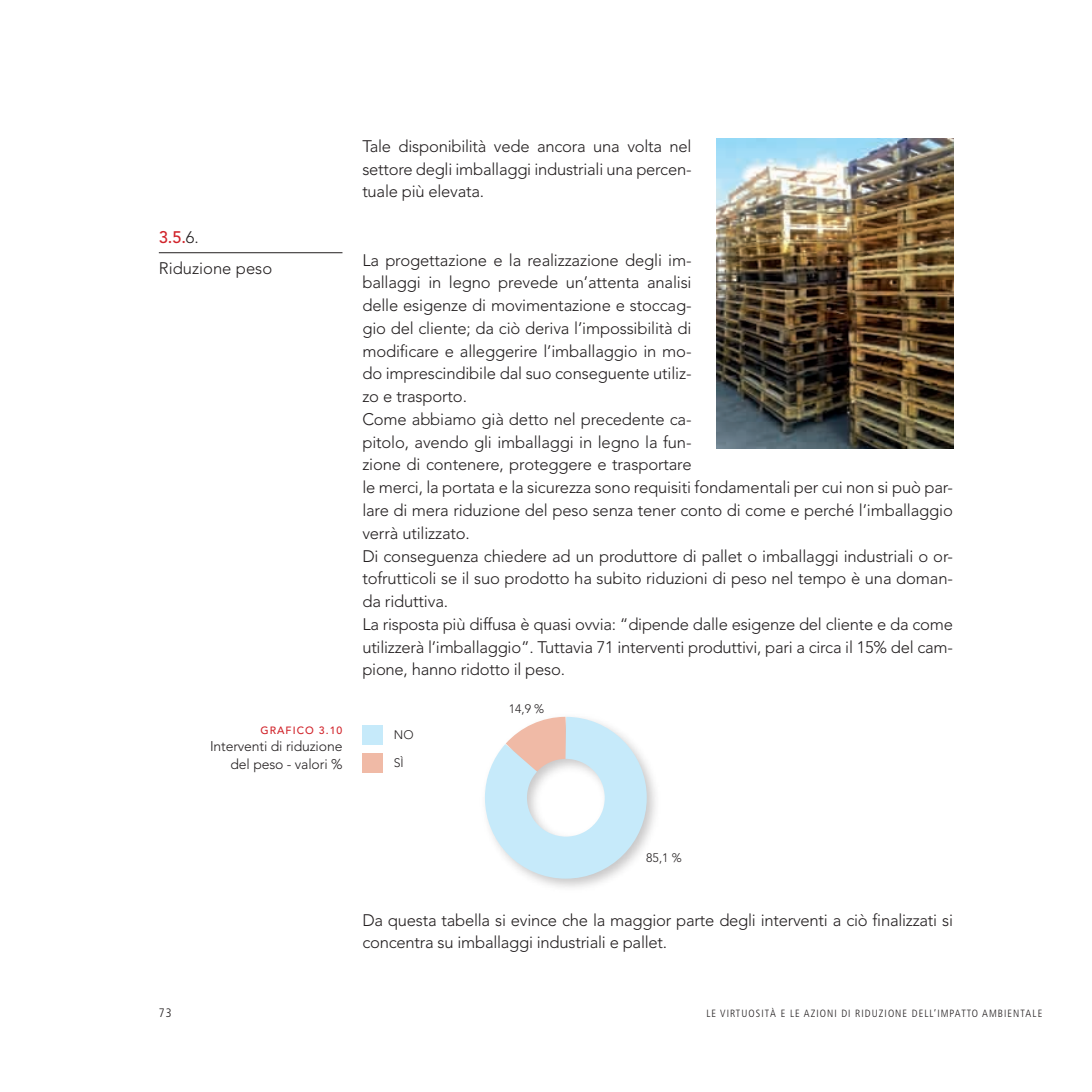
<style>
.page{position:relative;width:1092px;height:1092px;background:#fff}
.page>*{position:absolute;margin:0;border:0;box-sizing:border-box;transform-origin:0 0}
.t1{font:300 16.62px/22.8px "Avenir";letter-spacing:-.01em;color:#231f20}
.t2{font:300 14px/17.5px "Avenir";letter-spacing:-.01em;color:#231f20;text-align:right}
.t3{font:300 12.25px "Avenir";color:#231f20}
.t4{font:300 condensed 12.25px "Frutiger";color:#231f20}
.t5{font:300 condensed 10.5px "Frutiger";letter-spacing:.1em;color:#231f20}
.t6{font:500 10.5px "Avenir";letter-spacing:.1em;color:#d1232a}
.s1{font-weight:500;color:#d1232a}
</style>
<div class="page">
<hr style="left:159px;top:252px;width:183px;height:1px;background:#231f20">
<div style="left:362px;top:725px;width:21px;height:19px;background:#c6eafa"></div>
<div style="left:362px;top:753px;width:21px;height:19px;background:#f0baa6"></div>
<svg style="left:485px;top:716px;width:171px;height:172px"></svg>
<img style="left:716px;top:139px;width:236px;height:309px">
<p class="t1" style="left:159px;top:221px;width:115px;line-height:31.5px"><span class="s1">3.5.</span>6.<br>Riduzione peso</p>
<p class="t6" style="left:260px;top:723px;width:83px">GRAFICO 3.10</p>
<p class="t2" style="left:210px;top:737px;width:134px">I nterventi di riduzione del peso - valori %</p>
<p class="t1" style="left:362px;top:135px;width:331px;text-align:justify">Tale disponibilità vede ancora una volta nel settore degli imballaggi industriali una percen&shy;tuale più elevata.</p>
<p class="t1" style="left:362px;top:248px;width:592px">La progettazione e la realizzazione degli im-<br>ballaggi in legno prevede un’attenta analisi<br>delle esigenze di movimentazione e stoccag-<br>gio del cliente; da ciò deriva l’impossibilità di<br>modificare e alleggerire l’imballaggio in mo-<br>do imprescindibile dal suo conseguente utiliz-<br>zo e trasporto.<br>Come abbiamo già detto nel precedente ca-<br>pitolo, avendo gli imballaggi in legno la fun-<br>zione di contenere, proteggere e trasportare<br>le merci, la portata e la sicurezza sono requisiti fondamentali per cui non si può par&shy;lare di mera riduzione del peso senza tener conto di come e perché l’imballaggio verrà utilizzato.<br>Di conseguenza chiedere ad un produttore di pallet o imballaggi industriali o or&shy;tofrutticoli se il suo prodotto ha subito riduzioni di peso nel tempo è una doman&shy;da riduttiva.<br>La risposta più diffusa è quasi ovvia: “dipende dalle esigenze del cliente e da come utilizzerà l’imballaggio”. Tuttavia 71 interventi produttivi, pari a circa il 15% del cam&shy;pione, hanno ridotto il peso.</p>
<p class="t3" style="left:394px;top:727px;width:10px">NO</p>
<p class="t3" style="left:394px;top:755px;width:6px">Sì</p>
<p class="t3" style="left:508px;top:701px;width:37px">14,9 %</p>
<p class="t4" style="left:159px;top:1005px;width:14px">73</p>
<p class="t3" style="left:646px;top:850px;width:37px">85,1 %</p>
<p class="t1" style="left:362px;top:908px;width:592px">Da questa tabella si evince che la maggior parte degli interventi a ciò finalizzati si concentra su imballaggi industriali e pallet.</p>
<p class="t5" style="left:706px;top:1007px;width:337px">LE VIRTUOSITÀ E LE AZIONI DI RIDUZIONE DELL’IMPATTO AMBIENTALE</p>
</div>
